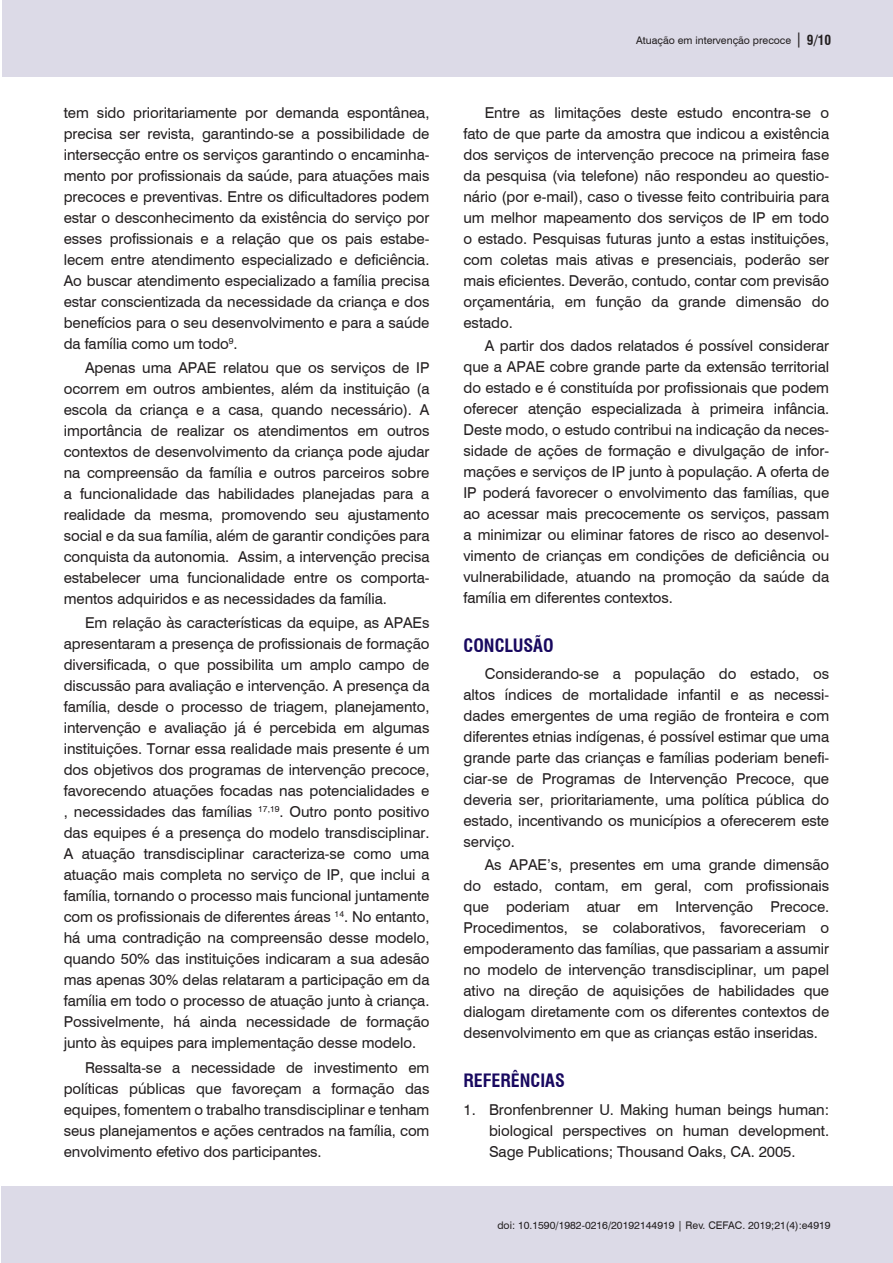
<style>
.page{position:relative;width:893px;height:1263px;background:#fff}
.page>*{position:absolute;margin:0;border:0;box-sizing:border-box;transform-origin:0 0}
.Nivel_1{font:700 condensed 18px "Swiss 721 BT";color:#18085f}
.Corpo_do_texto{font:15px/21px "Swiss 721 BT";letter-spacing:-.005em;color:#231f20;text-align:justify}
.Referencias{font:15px/21px "Swiss 721 BT";letter-spacing:-.005em;color:#231f20;text-align:justify}
.t1{font:10.5px "Swiss 721 BT";color:#231f20}
.s1{font-size:15px}
.s2{font-weight:700;font-stretch:condensed;font-size:13.5px}
</style>
<div class="page">
<div style="left:1px;top:1186px;width:892px;height:77px;background:#dcdae7"></div>
<div style="left:2px;top:0;width:891px;height:77px;background:#dcdae7"></div>
<p class="Corpo_do_texto" style="left:64px;top:101px;width:367px">tem sido prioritariamente por demanda espontânea, precisa ser revista, garantindo-se a possibilidade de intersecção entre os serviços garantindo o encaminha&shy;mento por profissionais da saúde, para atuações mais precoces e preventivas. Entre os dificultadores podem estar o desconhecimento da existência do serviço por esses profissionais e a relação que os pais estabe&shy;lecem entre atendimento especializado e deficiência.<br>Ao buscar atendimento especializado a família precisa estar conscientizada da necessidade da criança e dos benefícios para o seu desenvolvimento e para a saúde da família como um todo<sup>9</sup>.</p>
<p class="Corpo_do_texto" style="left:64px;top:357px;width:367px;text-indent:21px">Apenas uma APAE relatou que os serviços de IP ocorrem em outros ambientes, além da instituição (a escola da criança e a casa, quando necessário). A importância de realizar os atendimentos em outros contextos de desenvolvimento da criança pode ajudar na compreensão da família e outros parceiros sobre a funcionalidade das habilidades planejadas para a realidade da mesma, promovendo seu ajustamento social e da sua família, além de garantir condições para conquista da autonomia. Assim, a intervenção precisa estabelecer uma funcionalidade entre os comporta&shy;mentos adquiridos e as necessidades da família.</p>
<p class="Corpo_do_texto" style="left:64px;top:612px;width:367px;text-indent:21px">Em relação às características da equipe, as APAEs apresentaram a presença de profissionais de formação diversificada, o que possibilita um amplo campo de discussão para avaliação e intervenção. A presença da família, desde o processo de triagem, planejamento, intervenção e avaliação já é percebida em algumas instituições. Tornar essa realidade mais presente é um dos objetivos dos programas de intervenção precoce, favorecendo atuações focadas nas potencialidades e , necessidades das famílias <sup>17,19</sup>. Outro ponto positivo das equipes é a presença do modelo transdisciplinar.<br>A atuação transdisciplinar caracteriza-se como uma atuação mais completa no serviço de IP, que inclui a família, tornando o processo mais funcional juntamente com os profissionais de diferentes áreas <sup>14</sup>. No entanto, há uma contradição na compreensão desse modelo, quando 50% das instituições indicaram a sua adesão mas apenas 30% delas relataram a participação em da família em todo o processo de atuação junto à criança.<br>Possivelmente, há ainda necessidade de formação junto às equipes para implementação desse modelo.</p>
<p class="Corpo_do_texto" style="left:64px;top:1056px;width:367px;text-indent:21px">Ressalta-se a necessidade de investimento em políticas públicas que favoreçam a formação das equipes, fomentem o trabalho transdisciplinar e tenham seus planejamentos e ações centrados na família, com envolvimento efetivo dos participantes.</p>
<p class="t1" style="left:636px;top:33px;width:197px">Atuação em intervenção precoce <span class="s1">|</span> <span class="s2">9/10</span></p>
<p class="Corpo_do_texto" style="left:463px;top:101px;width:367px;text-indent:21px">Entre as limitações deste estudo encontra-se o fato de que parte da amostra que indicou a existência dos serviços de intervenção precoce na primeira fase da pesquisa (via telefone) não respondeu ao questio&shy;nário (por e-mail), caso o tivesse feito contribuiria para um melhor mapeamento dos serviços de IP em todo o estado. Pesquisas futuras junto a estas instituições, com coletas mais ativas e presenciais, poderão ser mais eficientes. Deverão, contudo, contar com previsão orçamentária, em função da grande dimensão do estado.</p>
<p class="Corpo_do_texto" style="left:463px;top:334px;width:367px;text-indent:21px">A partir dos dados relatados é possível considerar que a APAE cobre grande parte da extensão territorial do estado e é constituída por profissionais que podem oferecer atenção especializada à primeira infância.<br>Deste modo, o estudo contribui na indicação da neces&shy;sidade de ações de formação e divulgação de infor&shy;mações e serviços de IP junto à população. A oferta de IP poderá favorecer o envolvimento das famílias, que ao acessar mais precocemente os serviços, passam a minimizar ou eliminar fatores de risco ao desenvol&shy;vimento de crianças em condições de deficiência ou vulnerabilidade, atuando na promoção da saúde da família em diferentes contextos.</p>
<p class="Nivel_1" style="left:463px;top:635px;width:92px">CONCLUSÃO</p>
<p class="Corpo_do_texto" style="left:463px;top:663px;width:367px;text-indent:21px">Considerando-se a população do estado, os altos índices de mortalidade infantil e as necessi&shy;dades emergentes de uma região de fronteira e com diferentes etnias indígenas, é possível estimar que uma grande parte das crianças e famílias poderiam benefi&shy;ciar-se de Programas de Intervenção Precoce, que deveria ser, prioritariamente, uma política pública do estado, incentivando os municípios a oferecerem este serviço.</p>
<p class="Corpo_do_texto" style="left:463px;top:854px;width:367px;text-indent:21px">As APAE’s, presentes em uma grande dimensão do estado, contam, em geral, com profissionais que poderiam atuar em Intervenção Precoce.<br>Procedimentos, se colaborativos, favoreceriam o empoderamento das famílias, que passariam a assumir no modelo de intervenção transdisciplinar, um papel ativo na direção de aquisições de habilidades que dialogam diretamente com os diferentes contextos de desenvolvimento em que as crianças estão inseridas.</p>
<p class="Nivel_1" style="left:463px;top:1070px;width:103px">REFERÊNCIAS</p>
<p class="Referencias" style="left:489px;top:1098px;width:342px;text-indent:-26px">1. Bronfenbrenner U. Making human beings human: biological perspectives on human development.<br>Sage Publications; Thousand Oaks, CA. 2005.</p>
<p class="t1" style="left:497px;top:1218px;width:335px">doi: 10.1590/1982-0216/20192144919 | Rev. CEFAC. 2019;21(4):e4919</p>
</div>
